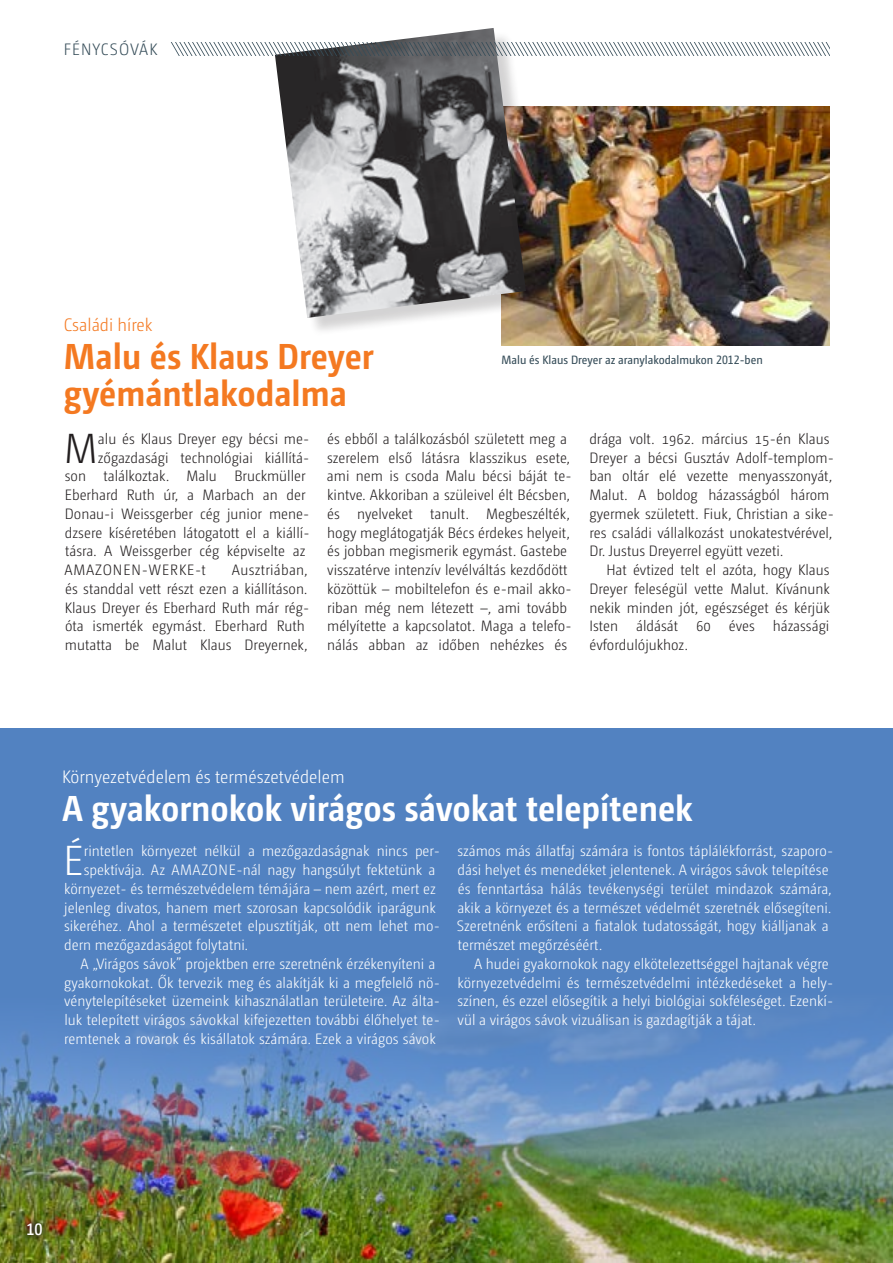
<style>
.page{position:relative;width:893px;height:1263px;background:#fff}
.page>*{position:absolute;margin:0;border:0;box-sizing:border-box;transform-origin:0 0}
.t1{font:300 42px "Camingo Dos Pro S Cd";color:#231f20}
.t2{font:300 42px "Camingo Dos Pro S Cd";color:#fff}
.t3{font:700 36px "Camingo Dos Pro S Cd";color:#fff}
.t4{font:700 36px/37.5px "Camingo Dos Pro S Cd";color:#f47921}
.t5{font:300 18px "Camingo Dos Pro S Cd";color:#fff}
.t6{font:300 18px "Camingo Dos Pro S Cd";color:#f47921}
.t7{font:300 16.5px "Camingo Dos Pro S Cd";letter-spacing:.065em;color:#364d59}
.t8{font:600 16.5px "Camingo Dos Pro S Cd";color:#fff}
.t9{font:300 15px/18.8px "Camingo Dos Pro S Cd";color:#231f20}
.t10{font:300 15px/18.8px "Camingo Dos Pro S Cd";color:#fff}
.t11{font:300 15px "Camingo Dos Pro S Cd";letter-spacing:.06em;color:#231f20}
.t12{font:12px "Camingo Dos Pro S Cd";color:#364d59}
</style>
<div class="page">
<div style="left:0;top:729px;width:893px;height:534px;background:#5282c1"></div>
<img style="left:0;top:1008px;width:893px;height:255px">
<img style="left:501px;top:106px;width:328px;height:239px">
<div style="left:277px;top:30px;width:267px;height:306px;background:#231f20;opacity:.2"></div>
<img style="left:275px;top:28px;width:251px;height:290px">
<div style="left:19px;top:1215px;width:31px;height:28px;background:#231f20;opacity:.75"></div>
<svg style="left:171px;top:43px;width:659px;height:12px"></svg>
<p class="t7" style="left:64px;top:40px;width:95px">FÉNYCSÓVÁK</p>
<p class="t6" style="left:64px;top:315px;width:90px">Családi hírek</p>
<h2 class="t4" style="left:64px;top:337px;width:311px">Malu és Klaus Dreyer gyémántlakodalma</h2>
<h1 class="t1" style="left:64px;top:424px;width:35px">M</h1>
<p class="t9" style="left:98px;top:429px;width:213px">alu és Klaus Dreyer egy bécsi me-</p>
<p class="t12" style="left:501px;top:353px;width:263px">Malu és Klaus Dreyer az aranylakodalmukon 2012-ben</p>
<p class="t9" style="left:327px;top:429px;width:246px">és ebből a találkozásból született meg a szerelem első látásra klasszikus esete, ami nem is csoda Malu bécsi báját te&shy;kintve. Akkoriban a szüleivel élt Bécsben, és nyelveket tanult. Megbeszélték, hogy meglátogatják Bécs érdekes helyeit, és jobban megismerik egymást. Gastebe visszatérve intenzív levélváltás kezdődött közöttük – mobiltelefon és e-mail akko&shy;riban még nem létezett –, ami tovább mélyítette a kapcsolatot. Maga a telefo&shy;nálás abban az időben nehézkes és</p>
<p class="t9" style="left:589px;top:429px;width:246px">drága volt. 1962. március 15-én Klaus Dreyer a bécsi Gusztáv Adolf-templom&shy;ban oltár elé vezette menyasszonyát, Malut. A boldog házasságból három gyermek született. Fiuk, Christian a sike&shy;res családi vállalkozást unokatestvérével, Dr. Justus Dreyerrel együtt vezeti.</p>
<p class="t9" style="left:98px;top:448px;width:213px">zőgazdasági technológiai kiállítá-</p>
<p class="t9" style="left:65px;top:467px;width:242px">son találkoztak. Malu Bruckmüller</p>
<p class="t9" style="left:65px;top:485px;width:242px">Eberhard Ruth úr, a Marbach an der</p>
<p class="t9" style="left:65px;top:504px;width:246px">Donau-i Weissgerber cég junior mene-</p>
<p class="t9" style="left:65px;top:523px;width:246px">dzsere kíséretében látogatott el a kiállí-</p>
<p class="t9" style="left:65px;top:542px;width:242px">tásra. A Weissgerber cég képviselte az</p>
<p class="t11" style="left:64px;top:561px;width:143px">AMAZONEN-WERKE-t</p>
<p class="t9" style="left:65px;top:560px;width:246px;text-indent:167px">Ausztriában, és standdal vett részt ezen a kiállításon.<br>Klaus Dreyer és Eberhard Ruth már rég&shy;óta ismerték egymást. Eberhard Ruth mutatta be Malut Klaus Dreyernek,</p>
<p class="t9" style="left:589px;top:560px;width:242px;text-align:justify;text-indent:17px">Hat évtized telt el azóta, hogy Klaus Dreyer feleségül vette Malut. Kívánunk nekik minden jót, egészséget és kérjük Isten áldását 60 éves házassági évfordulójukhoz.</p>
<p class="t5" style="left:62px;top:767px;width:284px">Környezetvédelem és természetvédelem</p>
<h2 class="t3" style="left:62px;top:786px;width:632px">A gyakornokok virágos sávokat telepítenek</h2>
<h1 class="t2" style="left:63px;top:836px;width:22px">É</h1>
<p class="t10" style="left:84px;top:842px;width:358px">rintetlen környezet nélkül a mezőgazdaságnak nincs per-</p>
<p class="t10" style="left:457px;top:842px;width:378px">számos más állatfaj számára is fontos táplálékforrást, szaporo&shy;dási helyet és menedéket jelentenek. A virágos sávok telepítése és fenntartása hálás tevékenységi terület mindazok számára, akik a környezet és a természet védelmét szeretnék elősegíteni.<br>Szeretnénk erősíteni a fiatalok tudatosságát, hogy kiálljanak a természet megőrzéséért.</p>
<p class="t10" style="left:457px;top:954px;width:377px;text-indent:17px">A hudei gyakornokok nagy elkötelezettséggel hajtanak végre környezetvédelmi és természetvédelmi intézkedéseket a hely&shy;színen, és ezzel elősegítik a helyi biológiai sokféleséget. Ezenkí&shy;vül a virágos sávok vizuálisan is gazdagítják a tájat.</p>
<p class="t10" style="left:84px;top:860px;width:353px">spektívája. Az AMAZONE-nál nagy hangsúlyt fektetünk a</p>
<p class="t10" style="left:64px;top:879px;width:373px">környezet- és természetvédelem témájára – nem azért, mert ez</p>
<p class="t10" style="left:64px;top:898px;width:373px">jelenleg divatos, hanem mert szorosan kapcsolódik iparágunk</p>
<p class="t10" style="left:64px;top:917px;width:377px">sikeréhez. Ahol a természetet elpusztítják, ott nem lehet mo-</p>
<p class="t10" style="left:64px;top:935px;width:185px">dern mezőgazdaságot folytatni.</p>
<p class="t10" style="left:81px;top:954px;width:356px">A „Virágos sávok” projektben erre szeretnénk érzékenyíteni a</p>
<p class="t10" style="left:64px;top:973px;width:377px">gyakornokokat. Ők tervezik meg és alakítják ki a megfelelő nö-</p>
<p class="t10" style="left:64px;top:992px;width:377px">vénytelepítéseket üzemeink kihasználatlan területeire. Az álta-</p>
<p class="t10" style="left:64px;top:1010px;width:377px">luk telepített virágos sávokkal kifejezetten további élőhelyet te-</p>
<p class="t10" style="left:64px;top:1029px;width:373px">remtenek a rovarok és kisállatok számára. Ezek a virágos sávok</p>
<p class="t8" style="left:26px;top:1219px;width:18px">10</p>
</div>
